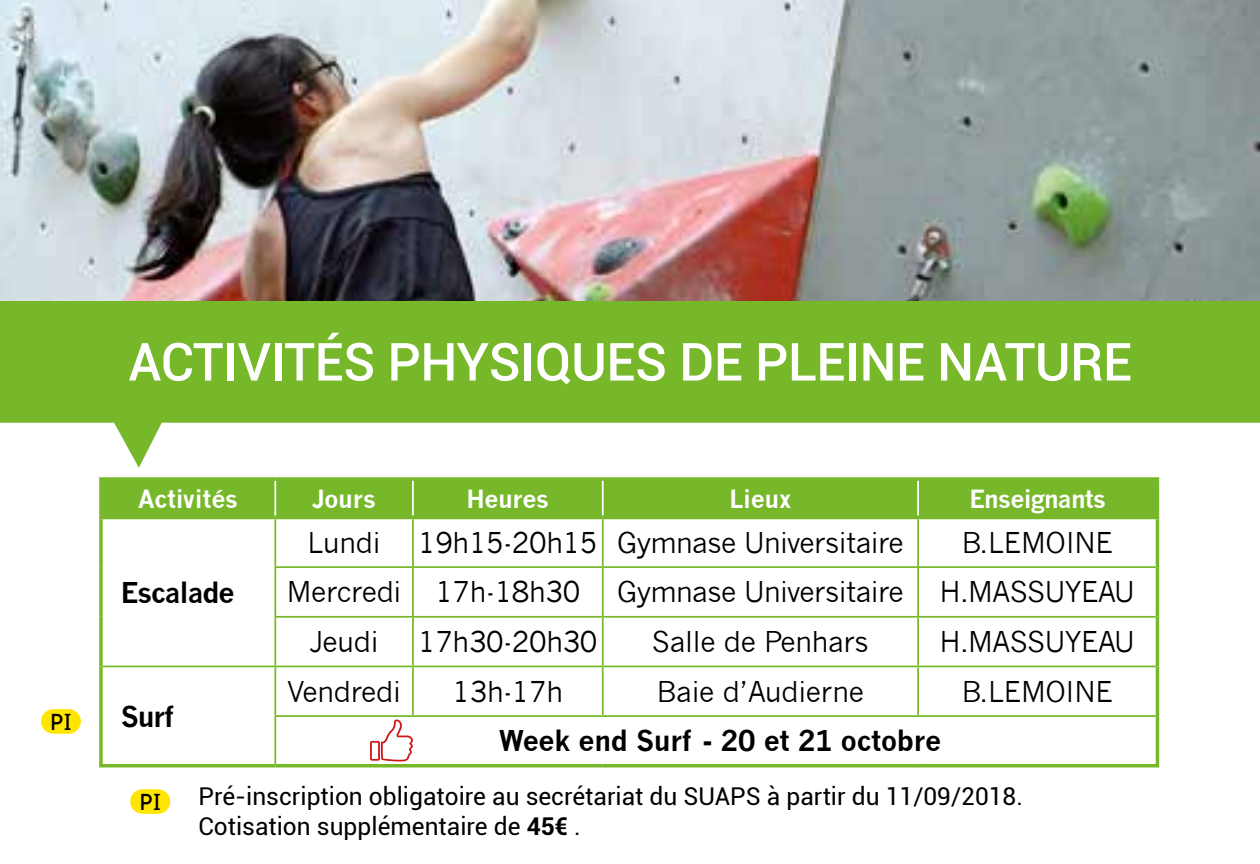
<style>
.page{position:relative;width:1260px;height:864px;background:#fff}
.page>*{position:absolute;margin:0;border:0;box-sizing:border-box;transform-origin:0 0}
.t1{font:500 52.5px "Roboto";letter-spacing:-.01em;color:#fff}
.t2{font:28px "News Gothic";letter-spacing:-.01em;color:#000}
.t3{font:700 28px "News Gothic";letter-spacing:-.01em;color:#000}
.t4{font:700 28px "News Gothic";letter-spacing:-.04em;color:#000}
.t5{font:24.5px/29.4px "Roboto";color:#000}
.t6{font:700 24.5px "News Gothic";letter-spacing:-.01em;color:#fff}
.t7{font:700 24.5px "News Gothic";letter-spacing:-.03em;color:#fff}
.t8{font:24.15px "Focus LF";color:#000}
.s1{font-weight:700}
</style>
<div class="page">
<div style="left:103px;top:480px;width:1053px;height:35px;background:#76b82a"></div>
<svg style="left:103px;top:519px;width:1053px;height:244px"></svg>
<hr style="left:99px;top:477px;width:176px;height:3px;background:#76b82a">
<svg style="left:99px;top:480px;width:4px;height:35px"></svg>
<hr style="left:275px;top:477px;width:138px;height:3px;background:#76b82a">
<hr style="left:413px;top:477px;width:190px;height:3px;background:#76b82a">
<hr style="left:603px;top:477px;width:315px;height:3px;background:#76b82a">
<hr style="left:918px;top:477px;width:241px;height:3px;background:#76b82a">
<hr style="left:1156px;top:480px;width:3px;height:35px;background:#76b82a">
<hr style="left:274px;top:519px;width:2px;height:47px;background:#76b82a">
<hr style="left:412px;top:519px;width:2px;height:47px;background:#76b82a">
<hr style="left:602px;top:519px;width:2px;height:47px;background:#76b82a">
<hr style="left:917px;top:519px;width:2px;height:47px;background:#76b82a">
<hr style="left:274px;top:566px;width:139px;height:1px;background:#76b82a">
<hr style="left:274px;top:567px;width:2px;height:48px;background:#76b82a">
<hr style="left:413px;top:566px;width:190px;height:1px;background:#76b82a">
<hr style="left:412px;top:567px;width:2px;height:48px;background:#76b82a">
<hr style="left:603px;top:566px;width:315px;height:1px;background:#76b82a">
<hr style="left:602px;top:567px;width:2px;height:48px;background:#76b82a">
<hr style="left:918px;top:566px;width:238px;height:1px;background:#76b82a">
<hr style="left:917px;top:567px;width:2px;height:48px;background:#76b82a">
<hr style="left:274px;top:615px;width:139px;height:2px;background:#76b82a">
<hr style="left:274px;top:617px;width:2px;height:48px;background:#76b82a">
<hr style="left:413px;top:615px;width:190px;height:2px;background:#76b82a">
<hr style="left:412px;top:617px;width:2px;height:48px;background:#76b82a">
<hr style="left:603px;top:615px;width:315px;height:2px;background:#76b82a">
<hr style="left:602px;top:617px;width:2px;height:48px;background:#76b82a">
<hr style="left:918px;top:615px;width:238px;height:2px;background:#76b82a">
<hr style="left:917px;top:617px;width:2px;height:48px;background:#76b82a">
<hr style="left:103px;top:665px;width:172px;height:2px;background:#76b82a">
<hr style="left:274px;top:716px;width:2px;height:47px;background:#76b82a">
<hr style="left:275px;top:665px;width:138px;height:2px;background:#76b82a">
<hr style="left:274px;top:667px;width:2px;height:48px;background:#76b82a">
<hr style="left:413px;top:665px;width:190px;height:2px;background:#76b82a">
<hr style="left:412px;top:667px;width:2px;height:48px;background:#76b82a">
<hr style="left:603px;top:665px;width:315px;height:2px;background:#76b82a">
<hr style="left:602px;top:667px;width:2px;height:48px;background:#76b82a">
<hr style="left:918px;top:665px;width:238px;height:2px;background:#76b82a">
<hr style="left:917px;top:667px;width:2px;height:48px;background:#76b82a">
<hr style="left:274px;top:480px;width:2px;height:35px;background:#fff">
<hr style="left:412px;top:480px;width:2px;height:35px;background:#fff">
<hr style="left:602px;top:480px;width:2px;height:35px;background:#fff">
<hr style="left:917px;top:480px;width:2px;height:35px;background:#fff">
<hr style="left:274px;top:715px;width:139px;height:1px;background:#76b82a">
<hr style="left:413px;top:715px;width:190px;height:1px;background:#76b82a">
<hr style="left:603px;top:715px;width:315px;height:1px;background:#76b82a">
<hr style="left:918px;top:715px;width:238px;height:1px;background:#76b82a">
<hr style="left:99px;top:515px;width:176px;height:4px;background:#76b82a">
<svg style="left:99px;top:519px;width:4px;height:48px"></svg>
<svg style="left:99px;top:567px;width:4px;height:49px"></svg>
<svg style="left:99px;top:616px;width:4px;height:50px"></svg>
<hr style="left:275px;top:515px;width:138px;height:4px;background:#76b82a">
<hr style="left:413px;top:515px;width:190px;height:4px;background:#76b82a">
<hr style="left:603px;top:515px;width:315px;height:4px;background:#76b82a">
<hr style="left:918px;top:515px;width:241px;height:4px;background:#76b82a">
<hr style="left:1156px;top:519px;width:3px;height:48px;background:#76b82a">
<hr style="left:1156px;top:567px;width:3px;height:49px;background:#76b82a">
<hr style="left:1156px;top:616px;width:3px;height:50px;background:#76b82a">
<svg style="left:99px;top:666px;width:4px;height:49px"></svg>
<svg style="left:99px;top:715px;width:4px;height:48px"></svg>
<svg style="left:99px;top:763px;width:176px;height:4px"></svg>
<hr style="left:1156px;top:666px;width:3px;height:49px;background:#76b82a">
<hr style="left:1156px;top:715px;width:3px;height:48px;background:#76b82a">
<svg style="left:275px;top:763px;width:138px;height:4px"></svg>
<svg style="left:413px;top:764px;width:190px;height:3px"></svg>
<svg style="left:603px;top:764px;width:315px;height:3px"></svg>
<svg style="left:918px;top:763px;width:241px;height:4px"></svg>
<svg style="left:370px;top:719px;width:44px;height:42px"></svg>
<svg style="left:0;top:301px;width:1260px;height:166px;fill:#76b82a"></svg>
<div style="left:130px;top:788px;width:40px;height:25px;background:#ffe600;border-radius:12px"></div>
<div style="left:41px;top:708px;width:40px;height:25px;background:#ffe600;border-radius:12px"></div>
<img style="left:0;top:0;width:1260px;height:301px">
<p class="t8" style="left:50px;top:706px;width:23px">PI</p>
<h1 class="t1" style="left:128px;top:325px;width:1005px">ACTIVITÉS PHYSIQUES DE PLEINE NATURE</h1>
<p class="t6" style="left:138px;top:483px;width:102px">Activités</p>
<p class="t6" style="left:312px;top:483px;width:66px">Jours</p>
<p class="t6" style="left:466px;top:483px;width:84px">Heures</p>
<p class="t6" style="left:730px;top:483px;width:63px">Lieux</p>
<p class="t7" style="left:969px;top:483px;width:138px">Enseignants</p>
<p class="t4" style="left:121px;top:575px;width:115px">Escalade</p>
<p class="t3" style="left:121px;top:699px;width:55px">Surf</p>
<p class="t2" style="left:307px;top:526px;width:75px">Lundi</p>
<p class="t2" style="left:418px;top:526px;width:487px">19h15-20h15 Gymnase Universitaire</p>
<p class="t2" style="left:962px;top:526px;width:153px">B.LEMOINE</p>
<p class="t2" style="left:287px;top:575px;width:295px">Mercredi 17h-18h30</p>
<p class="t2" style="left:617px;top:575px;width:288px">Gymnase Universitaire</p>
<p class="t2" style="left:940px;top:575px;width:196px">H.MASSUYEAU</p>
<p class="t2" style="left:310px;top:625px;width:70px">Jeudi</p>
<p class="t2" style="left:418px;top:625px;width:181px">17h30-20h30</p>
<p class="t2" style="left:652px;top:625px;width:219px">Salle de Penhars</p>
<p class="t2" style="left:940px;top:625px;width:196px">H.MASSUYEAU</p>
<p class="t2" style="left:287px;top:675px;width:115px">Vendredi</p>
<p class="t2" style="left:453px;top:675px;width:112px">13h-17h</p>
<p class="t2" style="left:657px;top:675px;width:209px">Baie d’Audierne</p>
<p class="t2" style="left:962px;top:675px;width:153px">B.LEMOINE</p>
<p class="t3" style="left:499px;top:723px;width:444px">Week end Surf - 20 et 21 octobre</p>
<p class="t8" style="left:140px;top:786px;width:23px">PI</p>
<p class="t5" style="left:198px;top:780px;width:826px">Pré-inscription obligatoire au secrétariat du SUAPS à partir du 11/09/2018.<br>Cotisation supplémentaire de <span class="s1">45€</span> .</p>
</div>
